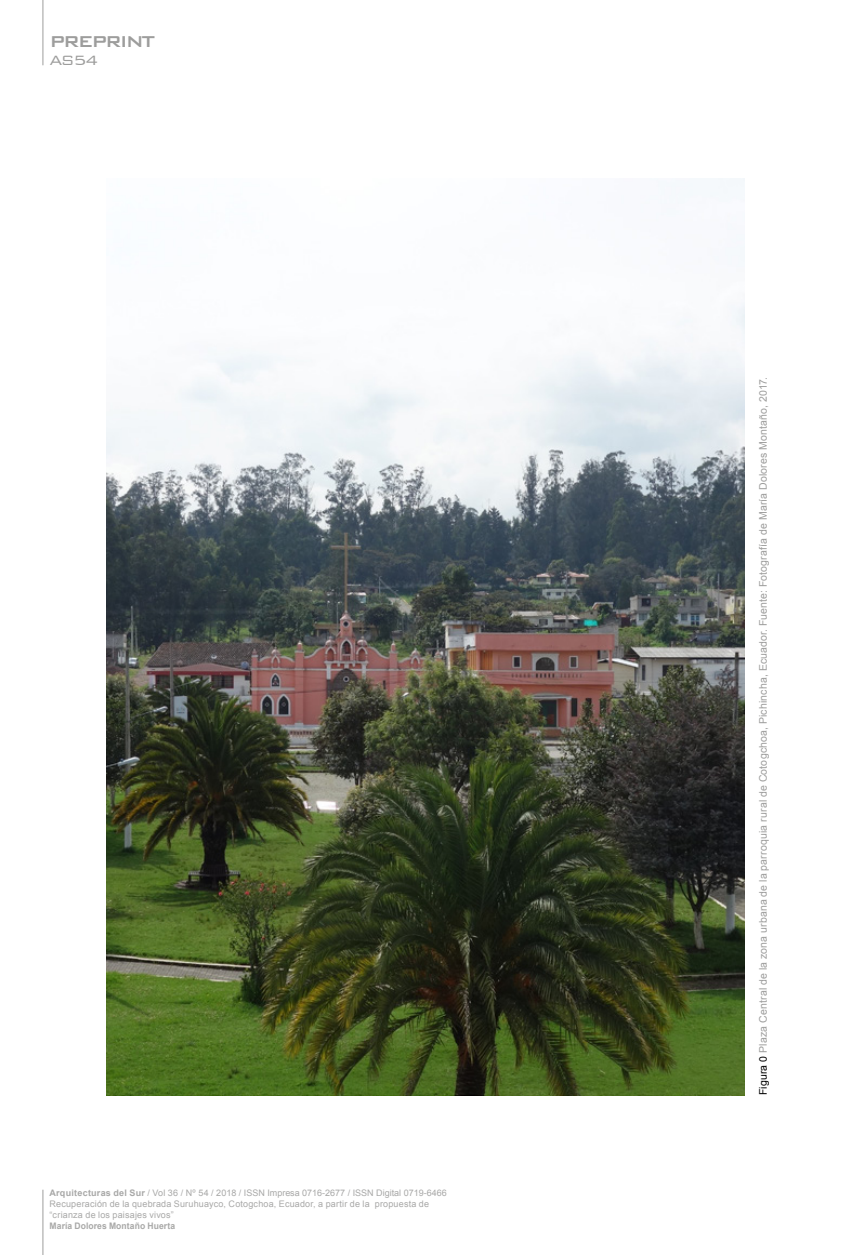
<style>
.page{position:relative;width:851px;height:1255px;background:#fff}
.page>*{position:absolute;margin:0;border:0;box-sizing:border-box;transform-origin:0 0}
.t1{font:500 21px "Bank Gothic BT";letter-spacing:-.1em;color:#9d9d9c}
.t2{font:300 18px "Bank Gothic BT";color:#9d9d9c}
.t3{font:10.5px "Arial";letter-spacing:.015em;color:#9d9d9c}
.t4{font:9px/10.8px "Arial";letter-spacing:.02em;color:#a8a8a7}
.t5{font:700 9px "Arial";letter-spacing:.01em;color:#a8a8a7;scale:.95 1}
.s1{font-weight:700}
.s2{color:#000}
</style>
<div class="page">
<hr style="left:43px;top:1189px;width:1px;height:65px;background:#9d9d9c">
<hr style="left:43px;top:0;width:1px;height:65px;background:#9d9d9c">
<img style="left:106px;top:178px;width:638px;height:917px">
<h1 class="t1" style="left:49px;top:30px;width:107px">PREPRINT</h1>
<h2 class="t2" style="left:49px;top:51px;width:50px">AS54</h2>
<p class="t4" style="left:49px;top:1187px;width:398px"><span class="s1">Arquitecturas del Sur</span> / Vol 36 / Nº 54 / 2018 / ISSN Impresa 0716-2677 / ISSN Digital 0719-6466<br>Recuperación de la quebrada Suruhuayco, Cotogchoa, Ecuador, a partir de la propuesta de “crianza de los paisajes vivos”</p>
<p class="t5" style="left:49px;top:1219px;width:134px">María Dolores Montaño Huerta</p>
<p class="t3" style="left:756px;top:1095px;width:720px;rotate:-90deg"><span class="s2">Figura 0</span> Plaza Central de la zona urbana de la parroquia rural de Cotogchoa, Pichincha, Ecuador. Fuente: Fotografía de María Dolores Montaño, 2017.</p>
</div>
